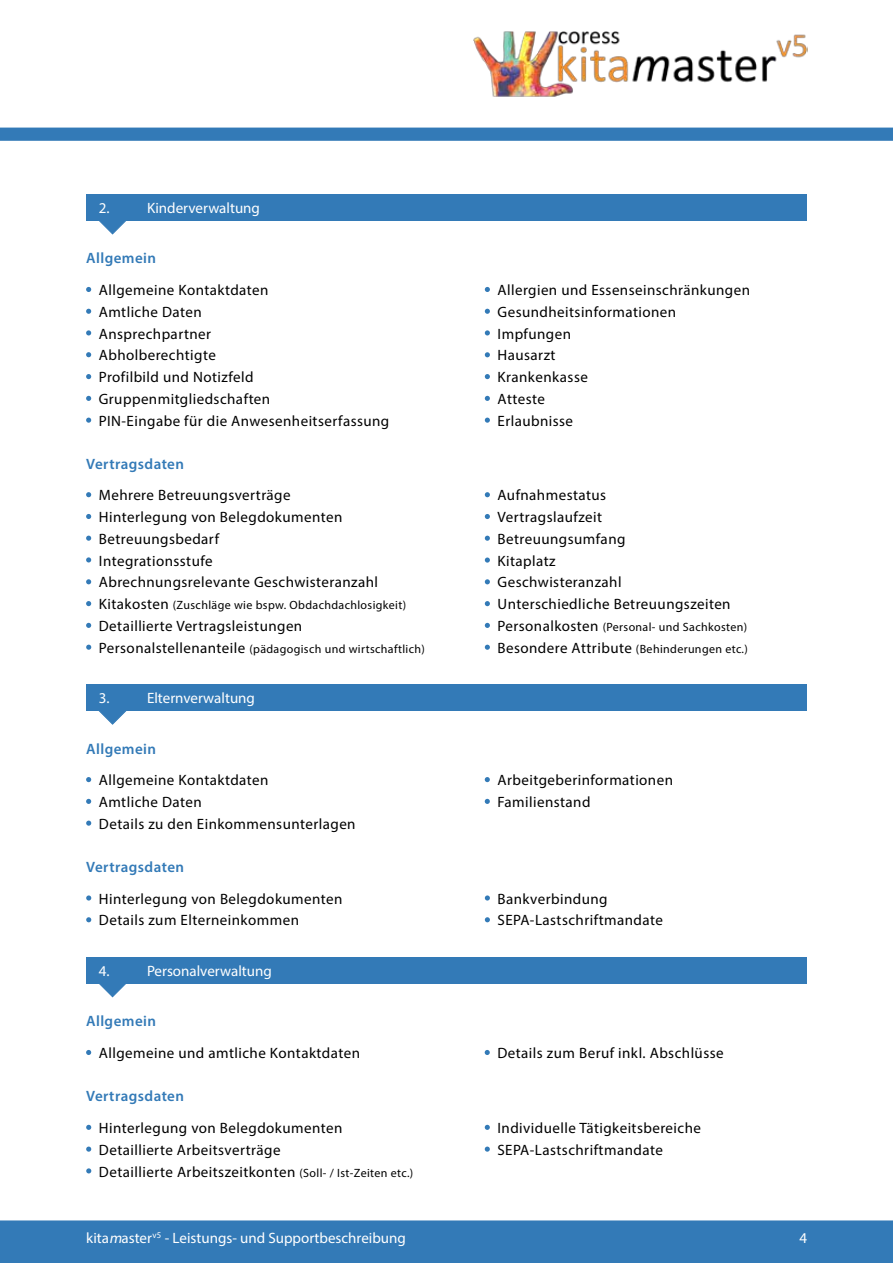
<style>
.page{position:relative;width:893px;height:1263px;background:#fff}
.page>*{position:absolute;margin:0;border:0;box-sizing:border-box;transform-origin:0 0}
.t1{font:15px "Myriad Pro";letter-spacing:.03em;color:#000}
.t2{font:15px "Myriad Pro";color:#fff}
.t3{font:600 15px "Myriad Pro";letter-spacing:.03em;color:#337ab7}
.t4{font:12px "Myriad Pro";letter-spacing:.03em;color:#000}
.s1{font-size:15px}
.s2{font-size:12px}
.s3{font-style:italic}
</style>
<div class="page">
<svg style="left:86px;top:287px;width:5px;height:5px"></svg>
<svg style="left:86px;top:309px;width:5px;height:5px"></svg>
<svg style="left:86px;top:330px;width:5px;height:5px"></svg>
<svg style="left:86px;top:352px;width:5px;height:5px"></svg>
<svg style="left:86px;top:374px;width:5px;height:5px"></svg>
<svg style="left:86px;top:396px;width:5px;height:5px"></svg>
<svg style="left:86px;top:418px;width:5px;height:5px"></svg>
<svg style="left:86px;top:492px;width:5px;height:5px"></svg>
<svg style="left:86px;top:514px;width:5px;height:5px"></svg>
<svg style="left:86px;top:536px;width:5px;height:5px"></svg>
<svg style="left:86px;top:557px;width:5px;height:5px"></svg>
<svg style="left:86px;top:579px;width:5px;height:5px"></svg>
<svg style="left:86px;top:601px;width:5px;height:5px"></svg>
<svg style="left:86px;top:623px;width:5px;height:5px"></svg>
<svg style="left:86px;top:645px;width:5px;height:5px"></svg>
<svg style="left:86px;top:777px;width:5px;height:5px"></svg>
<svg style="left:86px;top:799px;width:5px;height:5px"></svg>
<svg style="left:86px;top:820px;width:5px;height:6px"></svg>
<svg style="left:86px;top:895px;width:5px;height:5px"></svg>
<svg style="left:86px;top:917px;width:5px;height:5px"></svg>
<svg style="left:86px;top:1050px;width:5px;height:5px"></svg>
<svg style="left:86px;top:1125px;width:5px;height:5px"></svg>
<svg style="left:86px;top:1146px;width:5px;height:6px"></svg>
<svg style="left:86px;top:1168px;width:5px;height:5px"></svg>
<svg style="left:485px;top:287px;width:5px;height:5px"></svg>
<svg style="left:485px;top:309px;width:5px;height:5px"></svg>
<svg style="left:485px;top:330px;width:5px;height:5px"></svg>
<svg style="left:485px;top:352px;width:5px;height:5px"></svg>
<svg style="left:485px;top:374px;width:5px;height:5px"></svg>
<svg style="left:485px;top:396px;width:5px;height:5px"></svg>
<svg style="left:485px;top:418px;width:5px;height:5px"></svg>
<svg style="left:485px;top:492px;width:5px;height:5px"></svg>
<svg style="left:485px;top:514px;width:5px;height:5px"></svg>
<svg style="left:485px;top:536px;width:5px;height:5px"></svg>
<svg style="left:485px;top:557px;width:5px;height:6px"></svg>
<svg style="left:485px;top:579px;width:5px;height:5px"></svg>
<svg style="left:485px;top:601px;width:5px;height:5px"></svg>
<svg style="left:485px;top:623px;width:5px;height:5px"></svg>
<svg style="left:485px;top:645px;width:5px;height:5px"></svg>
<svg style="left:485px;top:777px;width:5px;height:5px"></svg>
<svg style="left:485px;top:799px;width:5px;height:5px"></svg>
<svg style="left:485px;top:895px;width:5px;height:5px"></svg>
<svg style="left:485px;top:917px;width:5px;height:5px"></svg>
<svg style="left:485px;top:1050px;width:5px;height:5px"></svg>
<svg style="left:485px;top:1125px;width:5px;height:5px"></svg>
<svg style="left:485px;top:1146px;width:5px;height:6px"></svg>
<svg style="left:99px;top:711px;width:28px;height:14px"></svg>
<div style="left:86px;top:685px;width:721px;height:26px;background:#337ab7"></div>
<svg style="left:98px;top:983px;width:29px;height:15px"></svg>
<div style="left:86px;top:957px;width:721px;height:26px;background:#337ab7"></div>
<img style="left:473px;top:31px;width:334px;height:66px">
<svg style="left:0;top:128px;width:893px;height:13px;background:#367bb8"></svg>
<svg style="left:98px;top:220px;width:29px;height:15px"></svg>
<div style="left:86px;top:194px;width:721px;height:26px;background:#337ab7"></div>
<div style="left:0;top:1220px;width:893px;height:43px;background:#337ab7"></div>
<p class="t2" style="left:99px;top:199px;width:12px">2.</p>
<p class="t2" style="left:147px;top:199px;width:114px">Kinderverwaltung</p>
<p class="t3" style="left:86px;top:249px;width:71px">Allgemein</p>
<p class="t1" style="left:99px;top:303px;width:105px">Amtliche Daten</p>
<p class="t1" style="left:99px;top:281px;width:171px">Allgemeine Kontaktdaten</p>
<p class="t1" style="left:99px;top:324px;width:114px">Ansprechpartner</p>
<p class="t1" style="left:99px;top:346px;width:119px">Abholberechtigte</p>
<p class="t1" style="left:99px;top:368px;width:156px">Profilbild und Notizfeld</p>
<p class="t1" style="left:99px;top:390px;width:173px">Gruppenmitgliedschaften</p>
<p class="t1" style="left:497px;top:281px;width:254px">Allergien und Essenseinschränkungen</p>
<p class="t1" style="left:497px;top:324px;width:75px">Impfungen</p>
<p class="t1" style="left:497px;top:303px;width:180px">Gesundheitsinformationen</p>
<p class="t1" style="left:497px;top:346px;width:60px">Hausarzt</p>
<p class="t1" style="left:497px;top:368px;width:92px">Krankenkasse</p>
<p class="t1" style="left:497px;top:390px;width:49px">Atteste</p>
<p class="t1" style="left:99px;top:411px;width:292px">PIN-Eingabe für die Anwesenheitserfassung</p>
<p class="t1" style="left:497px;top:411px;width:77px">Erlaubnisse</p>
<p class="t3" style="left:86px;top:454px;width:99px">Vertragsdaten</p>
<p class="t1" style="left:99px;top:508px;width:245px">Hinterlegung von Belegdokumenten</p>
<p class="t1" style="left:497px;top:486px;width:110px">Aufnahmestatus</p>
<p class="t1" style="left:497px;top:529px;width:129px">Betreuungsumfang</p>
<p class="t1" style="left:99px;top:486px;width:193px">Mehrere Betreuungsverträge</p>
<p class="t1" style="left:497px;top:508px;width:106px">Vertragslaufzeit</p>
<p class="t1" style="left:99px;top:529px;width:122px">Betreuungsbedarf</p>
<p class="t1" style="left:99px;top:551px;width:115px">Integrationsstufe</p>
<p class="t1" style="left:497px;top:551px;width:60px">Kitaplatz</p>
<p class="t1" style="left:99px;top:573px;width:281px">Abrechnungsrelevante Geschwisteranzahl</p>
<p class="t1" style="left:497px;top:573px;width:126px">Geschwisteranzahl</p>
<p class="t4" style="left:99px;top:598px;width:309px"><span class="s1">Kitakosten</span> (Zuschläge wie bspw. Obdachdachlosigkeit)</p>
<p class="t1" style="left:497px;top:595px;width:235px">Unterschiedliche Betreuungszeiten</p>
<p class="t1" style="left:99px;top:617px;width:205px">Detaillierte Vertragsleistungen</p>
<p class="t4" style="left:497px;top:620px;width:251px"><span class="s1">Personalkosten</span> (Personal- und Sachkosten)</p>
<p class="t4" style="left:99px;top:641px;width:327px"><span class="s1">Personalstellenanteile</span> (pädagogisch und wirtschaftlich)</p>
<p class="t4" style="left:497px;top:641px;width:252px"><span class="s1">Besondere Attribute</span> (Behinderungen etc.)</p>
<p class="t2" style="left:99px;top:689px;width:12px">3.</p>
<p class="t2" style="left:147px;top:689px;width:109px">Elternverwaltung</p>
<p class="t3" style="left:86px;top:739px;width:71px">Allgemein</p>
<p class="t1" style="left:99px;top:793px;width:105px">Amtliche Daten</p>
<p class="t1" style="left:99px;top:771px;width:171px">Allgemeine Kontaktdaten</p>
<p class="t1" style="left:99px;top:814px;width:258px">Details zu den Einkommensunterlagen</p>
<p class="t3" style="left:86px;top:857px;width:99px">Vertragsdaten</p>
<p class="t1" style="left:99px;top:911px;width:202px">Details zum Elterneinkommen</p>
<p class="t1" style="left:99px;top:889px;width:245px">Hinterlegung von Belegdokumenten</p>
<p class="t2" style="left:99px;top:961px;width:12px">4.</p>
<p class="t2" style="left:147px;top:961px;width:126px">Personalverwaltung</p>
<p class="t1" style="left:497px;top:771px;width:177px">Arbeitgeberinformationen</p>
<p class="t1" style="left:497px;top:793px;width:95px">Familienstand</p>
<p class="t1" style="left:497px;top:889px;width:112px">Bankverbindung</p>
<p class="t1" style="left:497px;top:911px;width:167px">SEPA-Lastschriftmandate</p>
<p class="t3" style="left:86px;top:1012px;width:71px">Allgemein</p>
<p class="t1" style="left:99px;top:1044px;width:263px">Allgemeine und amtliche Kontaktdaten</p>
<p class="t1" style="left:497px;top:1044px;width:228px">Details zum Beruf inkl. Abschlüsse</p>
<p class="t3" style="left:86px;top:1087px;width:99px">Vertragsdaten</p>
<p class="t1" style="left:99px;top:1140px;width:183px">Detaillierte Arbeitsverträge</p>
<p class="t1" style="left:497px;top:1119px;width:205px">Individuelle Tätigkeitsbereiche</p>
<p class="t1" style="left:99px;top:1119px;width:245px">Hinterlegung von Belegdokumenten</p>
<p class="t1" style="left:497px;top:1140px;width:167px">SEPA-Lastschriftmandate</p>
<p class="t1" style="left:99px;top:1162px;width:316px">Detaillierte Arbeitszeitkonten <span class="s2">(Soll- / Ist-Zeiten etc.)</span></p>
<p class="t2" style="left:86px;top:1228px;width:321px">kita<span class="s3">m</span>aster<sup>v5</sup> - Leistungs- und Supportbeschreibung</p>
<p class="t2" style="left:799px;top:1228px;width:9px">4</p>
</div>
